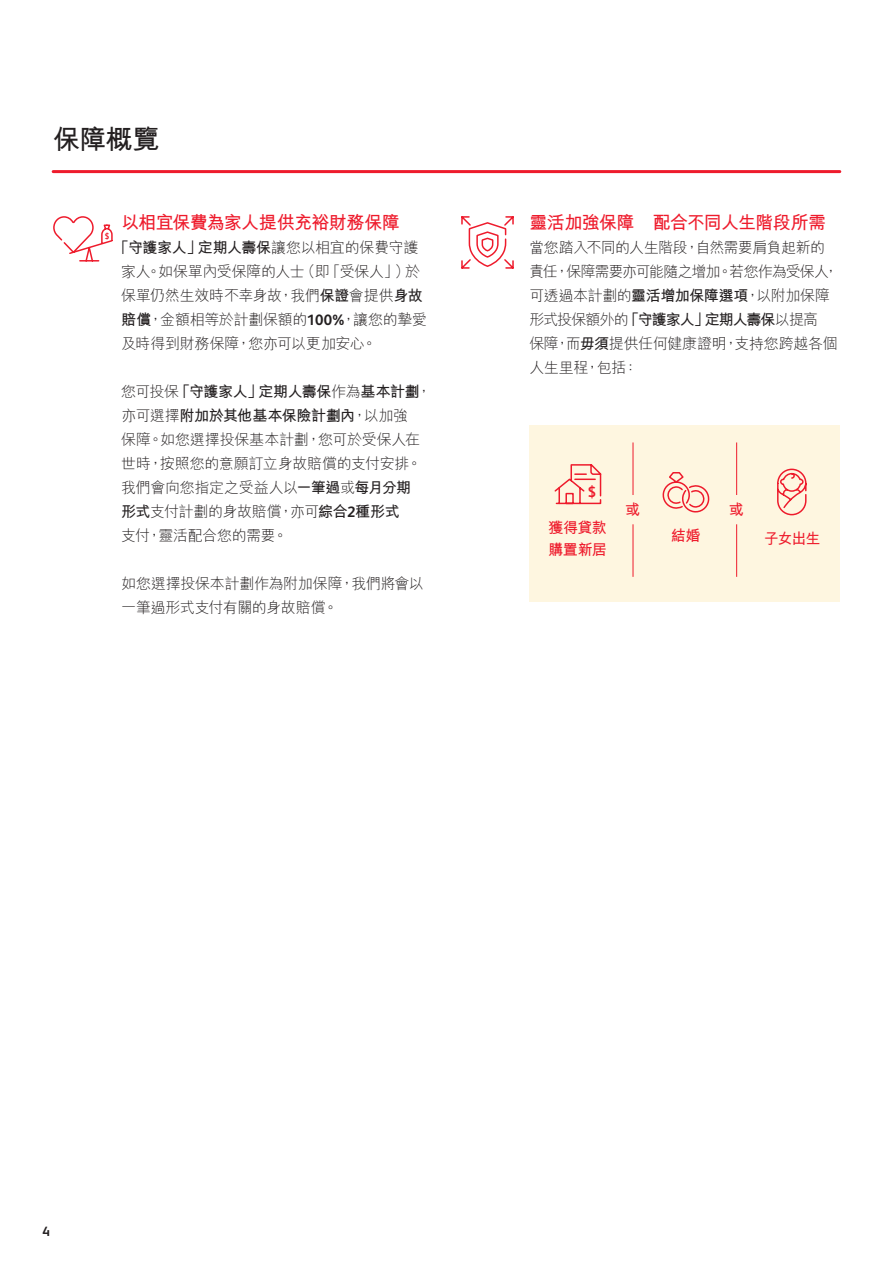
<style>
.page{position:relative;width:893px;height:1263px;background:#fff}
.page>*{position:absolute;margin:0;border:0;box-sizing:border-box;transform-origin:0 0}
.t1{font:700 27px "M Hei HK";color:#231f20}
.t2{font:700 18px "M Hei HK";letter-spacing:-.035em;color:#ee1b2c}
.t3{font:300 15px/24px "M Hei HK";letter-spacing:-.025em;color:#231f20}
.t4{font:700 15px/22.5px "M Hei HK";letter-spacing:-.05em;color:#ee1b2c}
.t5{font:700 15px "FS Albert Pro";color:#ee1b2c}
.t6{font:700 13.5px "FS Albert Pro";color:#231f20}
.t7{font:700 8.25px "FS Albert Pro";color:#ee1b2c}
.s1{font-weight:700}
.s2{font-family:"FS Albert Pro";font-weight:700}
</style>
<div class="page">
<hr style="left:53px;top:170px;width:787px;height:3px;background:#ee1b2c">
<svg style="left:53px;top:216px;width:60px;height:46px"></svg>
<svg style="left:461px;top:216px;width:53px;height:53px"></svg>
<div style="left:529px;top:425px;width:311px;height:177px;background:#fef6e0"></div>
<svg style="left:554px;top:464px;width:48px;height:41px"></svg>
<svg style="left:662px;top:472px;width:47px;height:41px"></svg>
<svg style="left:777px;top:468px;width:30px;height:48px"></svg>
<hr style="left:736px;top:442px;width:1px;height:53px;background:#ee1b2c">
<hr style="left:736px;top:524px;width:1px;height:53px;background:#ee1b2c">
<hr style="left:633px;top:442px;width:1px;height:53px;background:#ee1b2c">
<hr style="left:633px;top:524px;width:1px;height:53px;background:#ee1b2c">
<h1 class="t1" style="left:53px;top:119px;width:108px">保障概覽</h1>
<p class="t7" style="left:105px;top:230px;width:6px">$</p>
<p class="t2" style="left:121px;top:209px;width:281px">以相宜保費為家人提供充裕財務保障</p>
<p class="t3" style="left:121px;top:235px;width:307px;text-indent:-7px"><span class="s1">「守護家人」定期人壽保</span>讓您以相宜的保費守護家人。如保單內受保障的人士（即「受保人」）於保單仍然生效時不幸身故，我們<span class="s1">保證</span>會提供<span class="s1">身故賠償</span>，金額相等於計劃保額的<span class="s2">100%</span>，讓您的摯愛及時得到財務保障，您亦可以更加安心。</p>
<p class="t3" style="left:121px;top:379px;width:312px">您可投保<span class="s1">「守護家人」定期人壽保</span>作為<span class="s1">基本計劃</span>，亦可選擇<span class="s1">附加於其他基本保險計劃內</span>，以加強<br>保障。如您選擇投保基本計劃，您可於受保人在世時，按照您的意願訂立身故賠償的支付安排。我們會向您指定之受益人以<span class="s1">一筆過</span>或<span class="s1">每月分期<br>形式</span>支付計劃的身故賠償，亦可<span class="s1">綜合</span><span class="s2">2</span><span class="s1">種形式<br></span>支付，靈活配合您的需要。</p>
<p class="t3" style="left:121px;top:571px;width:304px">如您選擇投保本計劃作為附加保障，我們將會以一筆過形式支付有關的身故賠償。</p>
<p class="t2" style="left:529px;top:209px;width:298px">靈活加強保障 配合不同人生階段所需</p>
<p class="t3" style="left:529px;top:235px;width:310px">當您踏入不同的人生階段，自然需要肩負起新的責任，保障需要亦可能隨之增加。若您作為受保人，可透過本計劃的<span class="s1">靈活增加保障選項</span>，以附加保障形式投保額外的<span class="s1">「守護家人」定期人壽保</span>以提高<br>保障，而<span class="s1">毋須</span>提供任何健康證明，支持您跨越各個人生里程，包括：</p>
<p class="t5" style="left:588px;top:482px;width:10px">$</p>
<p class="t4" style="left:549px;top:515px;width:60px">獲得貸款購置新居</p>
<p class="t4" style="left:671px;top:523px;width:31px">結婚</p>
<p class="t4" style="left:764px;top:526px;width:58px">子女出生</p>
<p class="t4" style="left:625px;top:497px;width:16px">或</p>
<p class="t4" style="left:729px;top:497px;width:16px">或</p>
<p class="t6" style="left:43px;top:1222px;width:9px">4</p>
</div>
